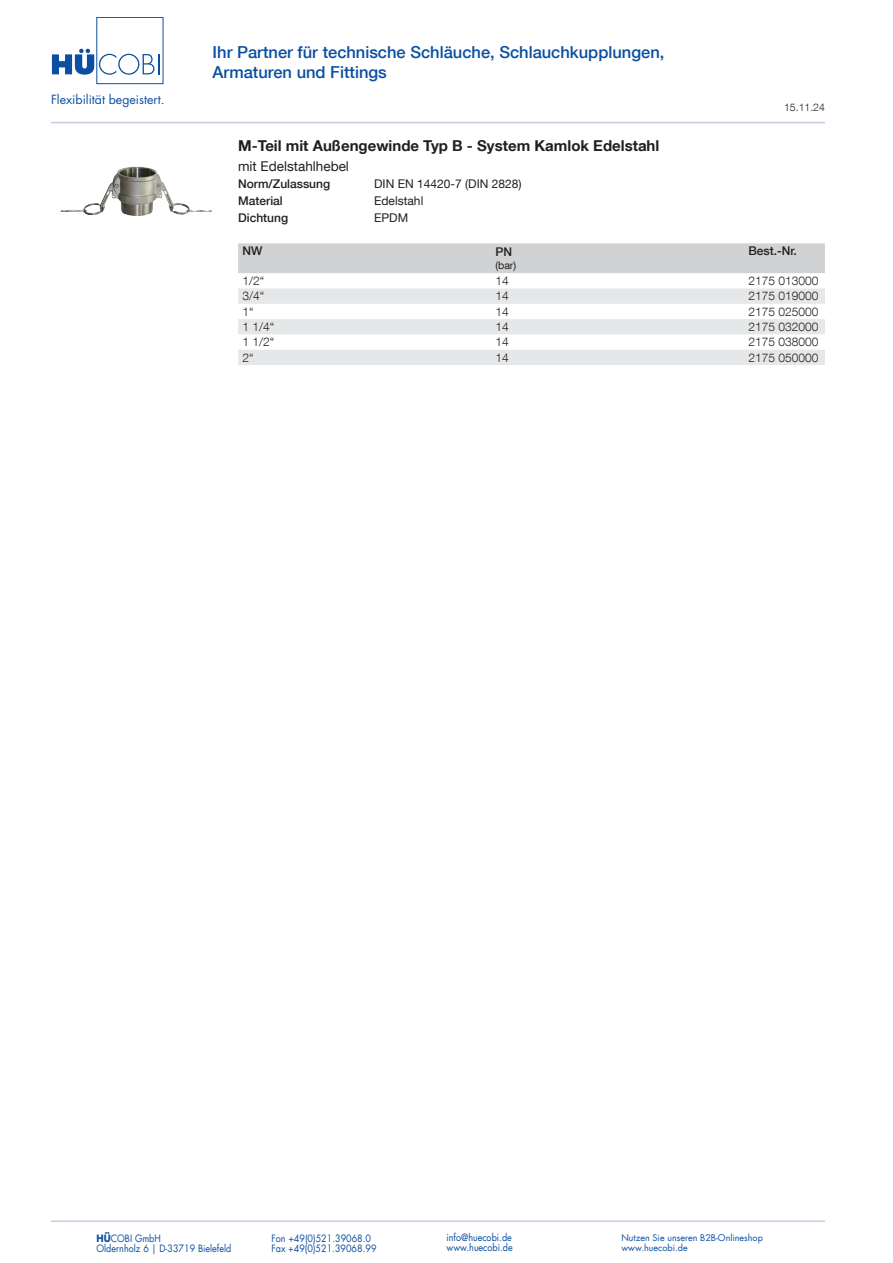
<style>
.page{position:relative;width:893px;height:1263px;background:#fff}
.page>*{position:absolute;margin:0;border:0;box-sizing:border-box;transform-origin:0 0}
.t1{font:500 16.5px/19.8px "Helvetica Neue LT Com";color:#0a4fa2}
.t2{font:700 15px "Helvetica Neue LT Com";color:#231f20}
.t3{font:13.5px "Helvetica Neue LT Com";color:#231f20}
.t4{font:12.3px "Futura LT";color:#0a4fa2}
.t5{font:300 12px "Helvetica Neue LT Com";color:#231f20}
.t6{font:500 12px "Helvetica Neue LT Com";color:#231f20}
.t7{font:12px "Helvetica Neue LT Com";color:#231f20}
.t8{font:300 10.5px "Helvetica Neue LT Com";color:#231f20}
.t9{font:10.5px "Helvetica Neue LT Com";color:#231f20}
.t10{font:9.9px "Futura LT";color:#0a4fa2;scale:.91 1}
.t11{font:9px "Futura LT";color:#0a4fa2}
.s1{font-weight:700}
</style>
<div class="page">
<hr style="left:51px;top:122px;width:774px;height:1px;background:#c7cbe6">
<hr style="left:51px;top:1220px;width:774px;height:2px;background:#c7cbe6">
<div style="left:96px;top:17px;width:67px;height:67px;border:1px solid #0a4fa2"></div>
<svg style="left:52px;top:49px;width:108px;height:26px"></svg>
<div style="left:238px;top:243px;width:587px;height:30px;background:#d1d2d4"></div>
<svg style="left:238px;top:288px;width:587px;height:77px;fill:#e6e7e9"></svg>
<img style="left:60px;top:167px;width:152px;height:49px">
<p class="t4" style="left:51px;top:91px;width:115px">Flexibilität begeistert.</p>
<h1 class="t1" style="left:213px;top:42px;width:453px">Ihr Partner für technische Schläuche, Schlauchkupplungen,<br>Armaturen und Fittings</h1>
<h2 class="t2" style="left:238px;top:136px;width:423px">M-Teil mit Außengewinde Typ B - System Kamlok Edelstahl</h2>
<h3 class="t3" style="left:238px;top:158px;width:112px">mit Edelstahlhebel</h3>
<p class="t6" style="left:238px;top:177px;width:94px">Norm/Zulassung</p>
<p class="t7" style="left:374px;top:176px;width:149px">DIN EN 14420-7 (DIN 2828)</p>
<p class="t6" style="left:238px;top:194px;width:46px">Material</p>
<p class="t7" style="left:374px;top:193px;width:51px">Edelstahl</p>
<p class="t6" style="left:238px;top:211px;width:52px">Dichtung</p>
<p class="t7" style="left:374px;top:210px;width:36px">EPDM</p>
<p class="t6" style="left:242px;top:244px;width:21px">NW</p>
<p class="t6" style="left:495px;top:245px;width:18px">PN</p>
<p class="t9" style="left:495px;top:259px;width:22px">(bar)</p>
<p class="t8" style="left:784px;top:101px;width:42px">15.11.24</p>
<p class="t6" style="left:748px;top:244px;width:50px">Best.-Nr.</p>
<p class="t5" style="left:242px;top:273px;width:23px">1/2“</p>
<p class="t5" style="left:495px;top:273px;width:15px">14</p>
<p class="t5" style="left:748px;top:273px;width:72px">2175 013000</p>
<p class="t5" style="left:242px;top:289px;width:23px">3/4“</p>
<p class="t5" style="left:495px;top:289px;width:15px">14</p>
<p class="t5" style="left:748px;top:289px;width:72px">2175 019000</p>
<p class="t5" style="left:242px;top:304px;width:13px">1“</p>
<p class="t5" style="left:495px;top:304px;width:15px">14</p>
<p class="t5" style="left:748px;top:304px;width:72px">2175 025000</p>
<p class="t5" style="left:242px;top:319px;width:33px">1 1/4“</p>
<p class="t5" style="left:495px;top:319px;width:15px">14</p>
<p class="t5" style="left:748px;top:319px;width:72px">2175 032000</p>
<p class="t5" style="left:242px;top:335px;width:33px">1 1/2“</p>
<p class="t5" style="left:495px;top:335px;width:15px">14</p>
<p class="t5" style="left:748px;top:335px;width:72px">2175 038000</p>
<p class="t5" style="left:242px;top:350px;width:13px">2“</p>
<p class="t5" style="left:495px;top:350px;width:15px">14</p>
<p class="t5" style="left:748px;top:350px;width:72px">2175 050000</p>
<p class="t10" style="left:97px;top:1232px;width:72px"><span class="s1">HÜ</span>COBI GmbH</p>
<p class="t10" style="left:271px;top:1232px;width:111px">Fon +49(0)521.39068.0</p>
<p class="t10" style="left:446px;top:1231px;width:73px">info@huecobi.de</p>
<p class="t11" style="left:621px;top:1231px;width:143px">Nutzen Sie unseren B2B-Onlineshop</p>
<p class="t10" style="left:97px;top:1242px;width:150px">Oldernholz 6 | D-33719 Bielefeld</p>
<p class="t10" style="left:271px;top:1242px;width:117px">Fax +49(0)521.39068.99</p>
<p class="t10" style="left:446px;top:1241px;width:74px">www.huecobi.de</p>
<p class="t11" style="left:621px;top:1242px;width:68px">www.huecobi.de</p>
</div>
